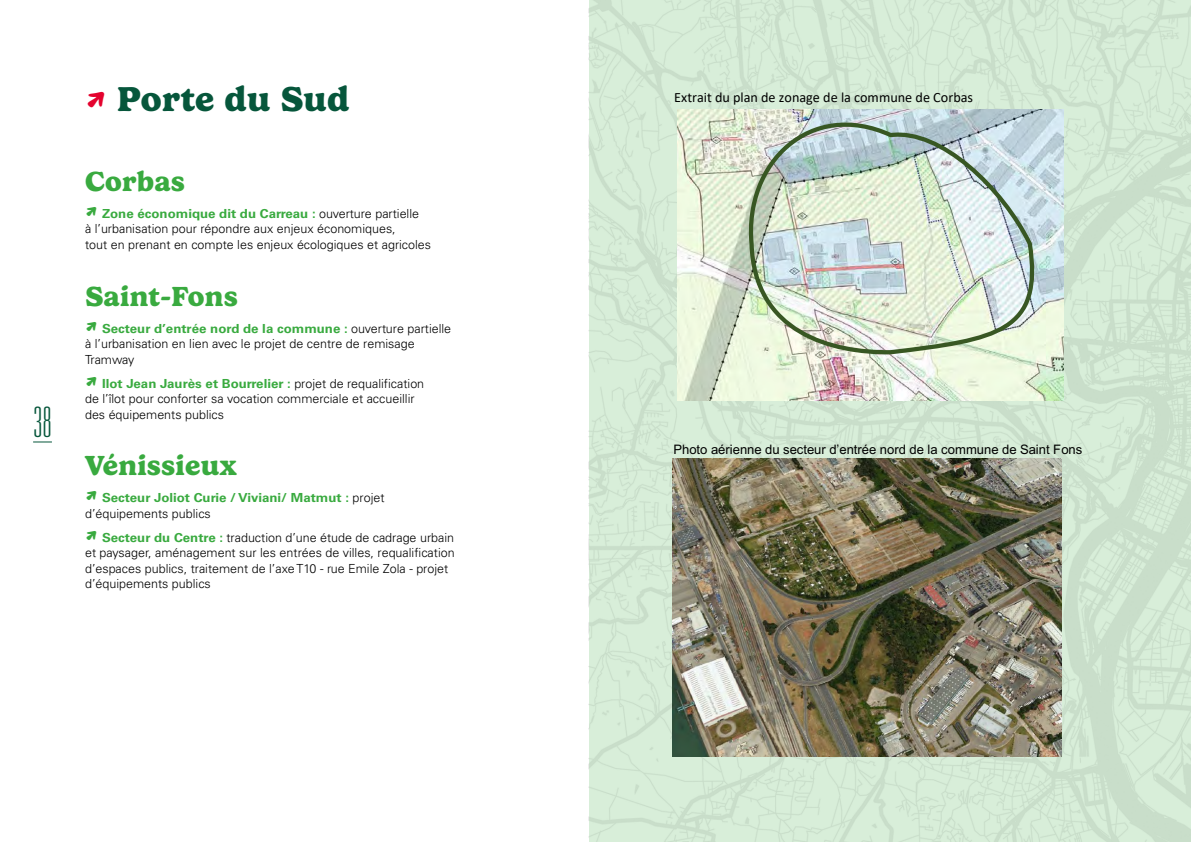
<style>
.page{position:relative;width:1191px;height:842px;background:#fff}
.page>*{position:absolute;margin:0;border:0;box-sizing:border-box;transform-origin:0 0}
.t1{font:100 ultra-condensed 42px "Univers";color:#06563b}
.t2{font:700 35px "Gelica";letter-spacing:.01em;color:#06563b;scale:1.06 1}
.t3{font:700 28px "Gelica";letter-spacing:.01em;color:#39aa3f;scale:1.06 1}
.t4{font:14.2px "Calibri";color:#000}
.t5{font:13.1px "Arial";letter-spacing:-.005em;color:#000}
.t6{font:300 12.5px/15.5px "Univers";color:#000}
.t7{font:700 12.5px/15.5px "Univers";color:#39aa3f;scale:1.06 1}
.s1{color:#e4032e}
.s2{font-family:"Gelica";font-weight:900;font-size:20px;color:#39aa3f}
.s3{font-weight:700;color:#39aa3f}
.s4{font-family:"Gelica";font-weight:900;font-size:20px}
.s5{font-weight:300;color:#000}
</style>
<div class="page">
<svg style="left:33px;top:441px;width:19px;height:1px"></svg>
<div style="left:589px;top:0;width:602px;height:842px;background:linear-gradient(to right,#d5ebd6,#d1e7d2)"></div>
<img style="left:677px;top:110px;width:386px;height:290px">
<img style="left:744px;top:99px;width:299px;height:257px">
<img style="left:672px;top:458px;width:390px;height:299px">
<h1 class="t1" style="left:33px;top:401px;width:20px">38</h1>
<h2 class="t2" style="left:85px;top:79px;width:251px"><span class="s1">↗</span> Porte du Sud</h2>
<h3 class="t3" style="left:85px;top:165px;width:96px">Corbas</h3>
<p class="t6" style="left:85px;top:206px;width:347px"><span class="s2">↗</span> <span class="s3">Zone économique dit du Carreau :</span> ouverture partielle<br>à l’urbanisation pour répondre aux enjeux économiques,<br>tout en prenant en compte les enjeux écologiques et agricoles</p>
<h3 class="t3" style="left:85px;top:280px;width:146px">Saint-Fons</h3>
<p class="t6" style="left:85px;top:320px;width:368px"><span class="s2">↗</span> <span class="s3">Secteur d’entrée nord de la commune :</span> ouverture partielle à l’urbanisation en lien avec le projet de centre de remisage<br>Tramway</p>
<p class="t6" style="left:85px;top:375px;width:341px"><span class="s2">↗</span> <span class="s3">Ilot Jean Jaurès et Bourrelier :</span> projet de requalification de l’îlot pour conforter sa vocation commerciale et accueillir des équipements publics</p>
<h3 class="t3" style="left:85px;top:450px;width:145px">Vénissieux</h3>
<p class="t7" style="left:85px;top:490px;width:284px"><span class="s4">↗</span> Secteur Joliot Curie / Viviani/ Matmut : <span class="s5">projet d’équipements publics</span></p>
<p class="t6" style="left:85px;top:530px;width:371px"><span class="s2">↗</span> <span class="s3">Secteur du Centre :</span> traduction d’une étude de cadrage urbain et paysager, aménagement sur les entrées de villes, requalification d’espaces publics, traitement de l’axe T10 - rue Emile Zola - projet d’équipements publics</p>
<p class="t4" style="left:674px;top:88px;width:300px">Extrait du plan de zonage de la commune de Corbas</p>
<p class="t5" style="left:673px;top:440px;width:410px">Photo aérienne du secteur d’entrée nord de la commune de Saint Fons</p>
</div>
